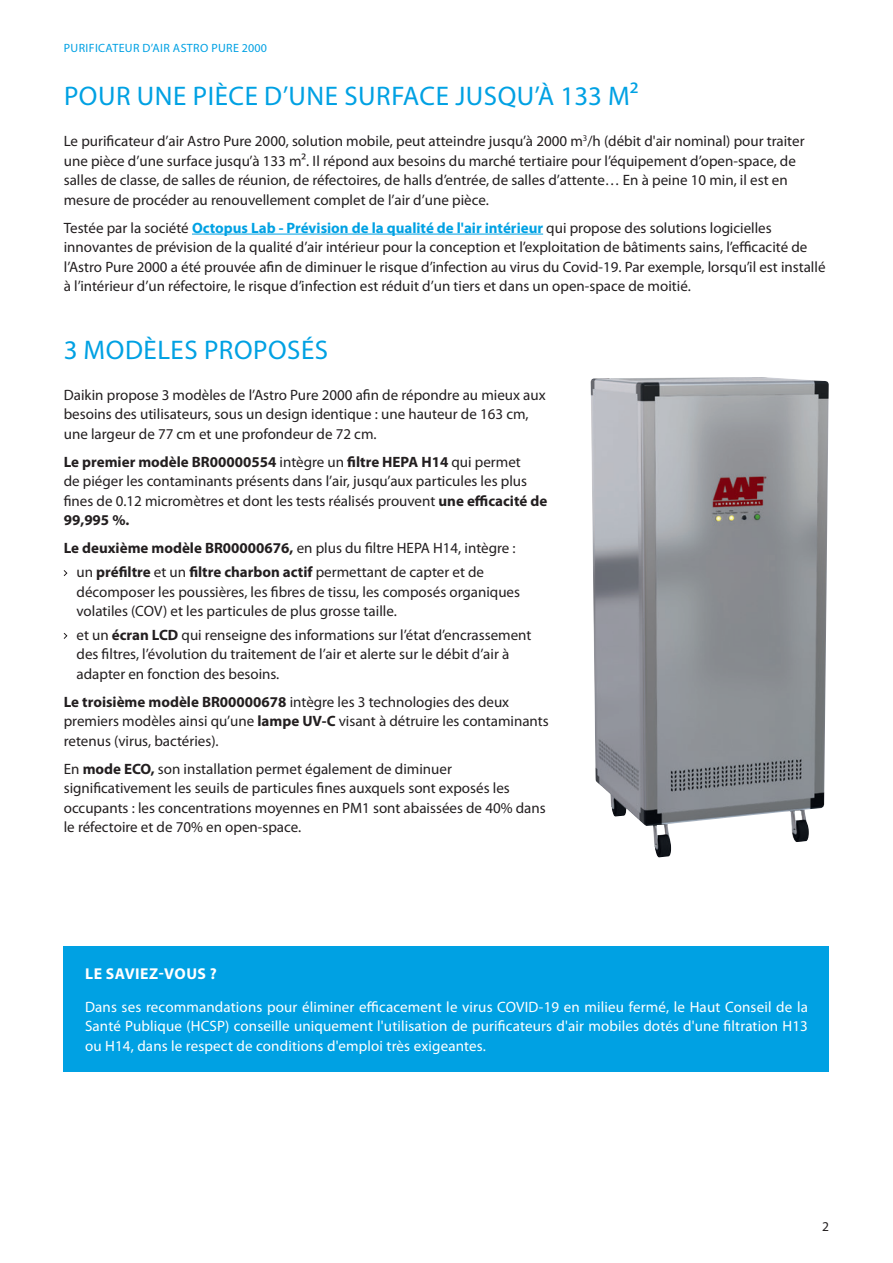
<style>
.page{position:relative;width:893px;height:1263px;background:#fff}
.page>*{position:absolute;margin:0;border:0;box-sizing:border-box;transform-origin:0 0}
.Normal_wrd_1{font:27px "Myriad Pro";letter-spacing:.02em;color:#00a1e3}
.t1{font:700 15.75px "Myriad Pro";letter-spacing:.03em;color:#fff}
.Normal_wrd_1-2{font:15px/19.5px "Myriad Pro";color:#231f20}
.t2{font:15px/19.5px "Myriad Pro";letter-spacing:.01em;color:#fff;text-align:justify}
.t3{font:13.5px "Myriad Pro";color:#231f20}
.t4{font:12px "Myriad Pro";letter-spacing:.03em;color:#00a1e3}
.s1{font-weight:700;color:#00a1e3}
.s2{font-weight:700}
</style>
<div class="page">
<hr style="left:192px;top:234px;width:351px;height:1px;background:#00a1e3">
<svg style="left:63px;top:570px;width:5px;height:6px"></svg>
<svg style="left:63px;top:633px;width:5px;height:6px"></svg>
<img style="left:590px;top:377px;width:239px;height:481px">
<div style="left:64px;top:946px;width:765px;height:126px;background:#00a1e3"></div>
<p class="t4" style="left:64px;top:41px;width:204px">PURIFICATEUR D’AIR ASTRO PURE 2000</p>
<p class="Normal_wrd_1" style="left:64px;top:82px;width:576px">POUR UNE PIÈCE D’UNE SURFACE JUSQU’À 133 M²</p>
<p class="Normal_wrd_1-2" style="left:64px;top:132px;width:742px">Le purificateur d’air Astro Pure 2000, solution mobile, peut atteindre jusqu’à 2000 m<sup>3</sup>/h (débit d'air nominal) pour traiter une pièce d’une surface jusqu’à 133 m². Il répond aux besoins du marché tertiaire pour l’équipement d’open-space, de salles de classe, de salles de réunion, de réfectoires, de halls d’entrée, de salles d’attente… En à peine 10 min, il est en mesure de procéder au renouvellement complet de l’air d’une pièce.</p>
<p class="Normal_wrd_1-2" style="left:64px;top:218px;width:763px">Testée par la société <span class="s1">Octopus Lab - Prévision de la qualité de l'air intérieur</span> qui propose des solutions logicielles innovantes de prévision de la qualité d’air intérieur pour la conception et l’exploitation de bâtiments sains, l’efficacité de l’Astro Pure 2000 a été prouvée afin de diminuer le risque d’infection au virus du Covid-19. Par exemple, lorsqu’il est installé à l’intérieur d’un réfectoire, le risque d’infection est réduit d’un tiers et dans un open-space de moitié.</p>
<p class="Normal_wrd_1" style="left:64px;top:335px;width:266px">3 MODÈLES PROPOSÉS</p>
<p class="Normal_wrd_1-2" style="left:64px;top:385px;width:483px">Daikin propose 3 modèles de l’Astro Pure 2000 afin de répondre au mieux aux besoins des utilisateurs, sous un design identique : une hauteur de 163 cm, une largeur de 77 cm et une profondeur de 72 cm.</p>
<p class="Normal_wrd_1-2" style="left:64px;top:452px;width:485px"><span class="s2">Le premier modèle BR00000554</span> intègre un <span class="s2">filtre HEPA H14</span> qui permet<br>de piéger les contaminants présents dans l’air, jusqu’aux particules les plus fines de 0.12 micromètres et dont les tests réalisés prouvent <span class="s2">une efficacité de 99,995 %.</span></p>
<p class="Normal_wrd_1-2" style="left:64px;top:539px;width:453px"><span class="s2">Le deuxième modèle BR00000676,</span> en plus du filtre HEPA H14, intègre :</p>
<p class="Normal_wrd_1-2" style="left:77px;top:563px;width:445px">un <span class="s2">préfiltre</span> et un <span class="s2">filtre charbon actif</span> permettant de capter et de décomposer les poussières, les fibres de tissu, les composés organiques volatiles (COV) et les particules de plus grosse taille.</p>
<p class="Normal_wrd_1-2" style="left:77px;top:625px;width:456px">et un <span class="s2">écran LCD</span> qui renseigne des informations sur l’état d’encrassement des filtres, l’évolution du traitement de l’air et alerte sur le débit d’air à adapter en fonction des besoins.</p>
<p class="Normal_wrd_1-2" style="left:64px;top:692px;width:486px"><span class="s2">Le troisième modèle BR00000678</span> intègre les 3 technologies des deux premiers modèles ainsi qu’une <span class="s2">lampe UV-C</span> visant à détruire les contaminants retenus (virus, bactéries).</p>
<p class="Normal_wrd_1-2" style="left:64px;top:759px;width:483px">En <span class="s2">mode ECO,</span> son installation permet également de diminuer significativement les seuils de particules fines auxquels sont exposés les occupants : les concentrations moyennes en PM1 sont abaissées de 40% dans le réfectoire et de 70% en open-space.</p>
<p class="t1" style="left:85px;top:965px;width:133px">LE SAVIEZ-VOUS ?</p>
<p class="t2" style="left:85px;top:997px;width:724px">Dans ses recommandations pour éliminer efficacement le virus COVID-19 en milieu fermé, le Haut Conseil de la Santé Publique (HCSP) conseille uniquement l'utilisation de purificateurs d'air mobiles dotés d'une filtration H13 ou H14, dans le respect de conditions d'emploi très exigeantes.</p>
<p class="t3" style="left:822px;top:1219px;width:8px">2</p>
</div>
